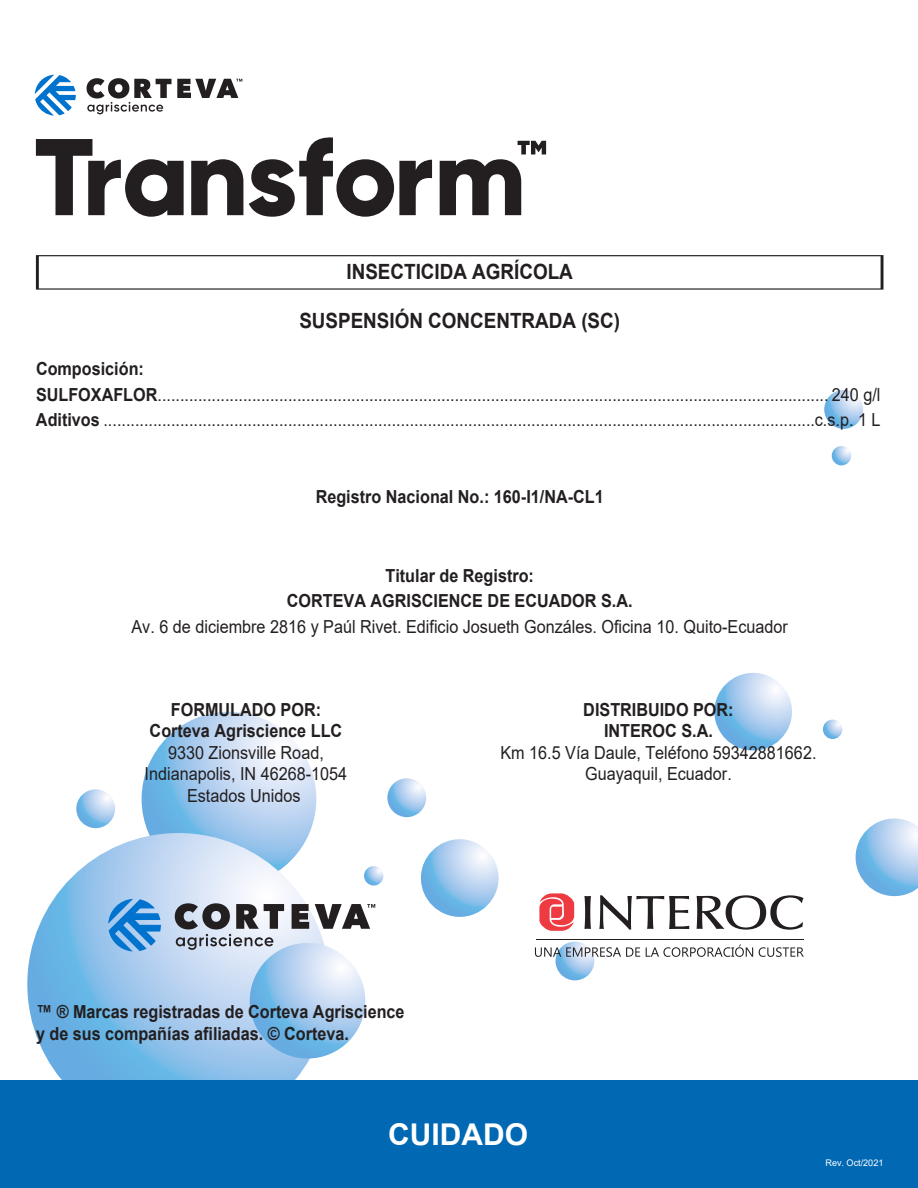
<style>
.page{position:relative;width:918px;height:1188px;background:#fff}
.page>*{position:absolute;margin:0;border:0;box-sizing:border-box;transform-origin:0 0}
.t1{font:700 30px "Arial";color:#fff}
.t2{font:700 21px "Arial";color:#231f20;scale:.9 1}
.t3{font:18px/25.5px "Arial";color:#231f20;scale:.9 1}
.t4{font:700 18px/25.5px "Arial";color:#231f20;text-align:center;scale:.9 1}
.t5{font:9.15px "Arial";color:#fff}
.s1{font-weight:700}
</style>
<div class="page">
<svg style="left:142px;top:712px;width:174px;height:174px"></svg>
<svg style="left:27px;top:833px;width:303px;height:302px"></svg>
<svg style="left:250px;top:943px;width:115px;height:116px"></svg>
<svg style="left:421px;top:839px;width:78px;height:78px"></svg>
<svg style="left:714px;top:673px;width:78px;height:78px"></svg>
<svg style="left:856px;top:818px;width:62px;height:78px"></svg>
<svg style="left:387px;top:778px;width:39px;height:39px"></svg>
<svg style="left:556px;top:942px;width:38px;height:38px"></svg>
<svg style="left:76px;top:789px;width:39px;height:39px"></svg>
<svg style="left:824px;top:390px;width:39px;height:39px"></svg>
<svg style="left:832px;top:446px;width:19px;height:19px"></svg>
<svg style="left:823px;top:720px;width:19px;height:19px"></svg>
<svg style="left:364px;top:866px;width:19px;height:20px"></svg>
<div style="left:0;top:1081px;width:918px;height:107px;background:#0168b3"></div>
<svg style="left:36px;top:255px;width:848px;height:35px"></svg>
<svg style="left:35px;top:75px;width:41px;height:41px"></svg>
<svg style="left:87px;top:78px;width:155px;height:36px"></svg>
<svg style="left:108px;top:899px;width:53px;height:52px"></svg>
<svg style="left:292px;top:904px;width:17px;height:25px"></svg>
<svg style="left:315px;top:904px;width:60px;height:25px"></svg>
<svg style="left:175px;top:903px;width:109px;height:47px"></svg>
<svg style="left:36px;top:139px;width:148px;height:78px"></svg>
<svg style="left:191px;top:159px;width:52px;height:56px"></svg>
<svg style="left:249px;top:137px;width:183px;height:80px"></svg>
<svg style="left:440px;top:141px;width:106px;height:74px"></svg>
<svg style="left:539px;top:893px;width:35px;height:38px"></svg>
<svg style="left:584px;top:896px;width:7px;height:33px"></svg>
<svg style="left:599px;top:895px;width:90px;height:35px"></svg>
<svg style="left:697px;top:895px;width:107px;height:35px"></svg>
<hr style="left:536px;top:939px;width:268px;height:1px;background:#231f20">
<svg style="left:535px;top:947px;width:105px;height:10px"></svg>
<svg style="left:646px;top:944px;width:107px;height:13px"></svg>
<svg style="left:759px;top:947px;width:45px;height:10px"></svg>
<p class="t2" style="left:347px;top:257px;width:253px">INSECTICIDA AGRÍCOLA</p>
<p class="t2" style="left:299px;top:306px;width:358px">SUSPENSIÓN CONCENTRADA (SC)</p>
<p class="t3" style="left:36px;top:356px;width:940px"><span class="s1">Composición:<br>SULFOXAFLOR</span>..................................................................................................................................................... 240 g/l<br><span class="s1">Aditivos</span> ..............................................................................................................................................................c.s.p. 1 L</p>
<p class="t4" style="left:316px;top:484px;width:322px">Registro Nacional No.: 160-I1/NA-CL1</p>
<p class="t4" style="left:287px;top:563px;width:386px">Titular de Registro:<br>CORTEVA AGRISCIENCE DE ECUADOR S.A.</p>
<p class="t3" style="left:132px;top:614px;width:731px">Av. 6 de diciembre 2816 y Paúl Rivet. Edificio Josueth Gonzáles. Oficina 10. Quito-Ecuador</p>
<p class="t4" style="left:171px;top:697px;width:168px">FORMULADO POR:</p>
<p class="t4" style="left:583px;top:697px;width:169px">DISTRIBUIDO POR:</p>
<p class="t4" style="left:150px;top:718px;width:216px">Corteva Agriscience LLC</p>
<p class="t4" style="left:604px;top:718px;width:123px">INTEROC S.A.</p>
<p class="t3" style="left:168px;top:740px;width:175px">9330 Zionsville Road,</p>
<p class="t3" style="left:500px;top:740px;width:353px">Km 16.5 Vía Daule, Teléfono 59342881662.</p>
<p class="t3" style="left:145px;top:761px;width:227px">Indianapolis, IN 46268-1054</p>
<p class="t3" style="left:585px;top:761px;width:165px">Guayaquil, Ecuador.</p>
<p class="t3" style="left:187px;top:783px;width:128px">Estados Unidos</p>
<p class="t4" style="left:36px;top:1001px;width:411px;line-height:21.6px;text-align:left">™ ® Marcas registradas de Corteva Agriscience y de sus compañías afiliadas. © Corteva.</p>
<h1 class="t1" style="left:388px;top:1113px;width:141px">CUIDADO</h1>
<p class="t5" style="left:825px;top:1156px;width:60px">Rev. Oct/2021</p>
</div>
